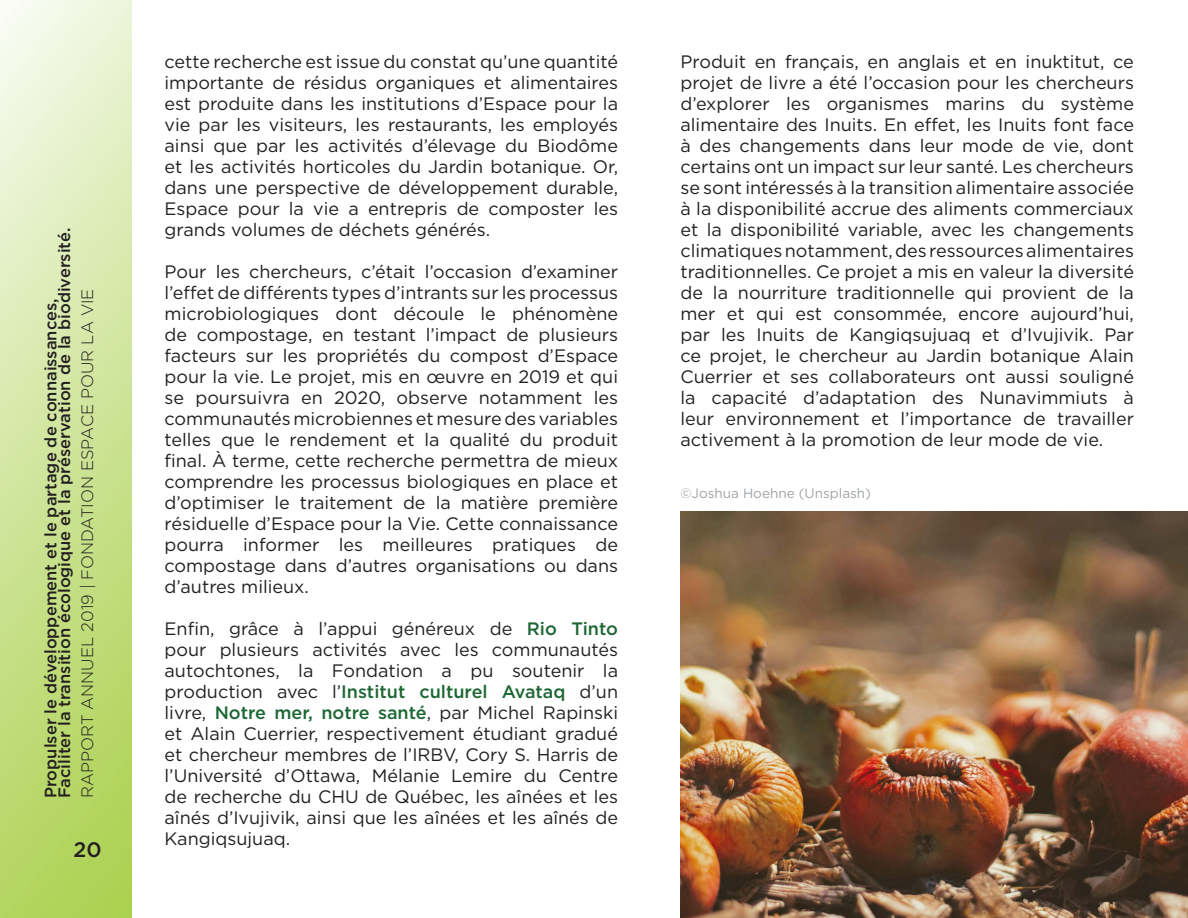
<style>
.page{position:relative;width:1188px;height:918px;background:#fff}
.page>*{position:absolute;margin:0;border:0;box-sizing:border-box;transform-origin:0 0}
.no_pages{font:500 21px "Gotham";color:#231f20}
.Texte{font:18px/21px "Gotham";color:#231f20;text-align:justify}
.t1{font:500 16.5px/13.5px "Gotham";color:#231f20}
.t2{font:300 16.5px "Gotham";color:#231f20}
.t3{font:13.5px "Gotham";color:#9fa3a6}
.s1{font-weight:500;color:#1d6734}
</style>
<div class="page">
<svg style="left:0;top:0;width:132px;height:918px;background:#cfe49b"></svg>
<img style="left:680px;top:512px;width:508px;height:406px">
<p class="t1" style="left:44px;top:798px;width:572px;rotate:-90deg">Propulser le développement et le partage de connaissances,<br>Faciliter la transition écologique et la préservation de la biodiversité.</p>
<p class="t2" style="left:77px;top:798px;width:511px;rotate:-90deg">RAPPORT ANNUEL 2019 | FONDATION ESPACE POUR LA VIE</p>
<p class="no_pages" style="left:74px;top:836px;width:30px">20</p>
<p class="Texte" style="left:165px;top:51px;width:455px">cette recherche est issue du constat qu’une quantité importante de résidus organiques et alimentaires est produite dans les institutions d’Espace pour la vie par les visiteurs, les restaurants, les employés ainsi que par les activités d’élevage du Biodôme et les activités horticoles du Jardin botanique. Or, dans une perspective de développement durable, Espace pour la vie a entrepris de composter les grands volumes de déchets générés.</p>
<p class="Texte" style="left:165px;top:261px;width:455px">Pour les chercheurs, c’était l’occasion d’examiner l’effet de différents types d’intrants sur les processus microbiologiques dont découle le phénomène de compostage, en testant l’impact de plusieurs facteurs sur les propriétés du compost d’Espace pour la vie. Le projet, mis en œuvre en 2019 et qui se poursuivra en 2020, observe notamment les communautés microbiennes et mesure des variables telles que le rendement et la qualité du produit final. À terme, cette recherche permettra de mieux comprendre les processus biologiques en place et d’optimiser le traitement de la matière première résiduelle d’Espace pour la Vie. Cette connaissance pourra informer les meilleures pratiques de compostage dans d’autres organisations ou dans d’autres milieux.</p>
<p class="Texte" style="left:165px;top:618px;width:455px">Enfin, grâce à l’appui généreux de <span class="s1">Rio Tinto </span>pour plusieurs activités avec les communautés autochtones, la Fondation a pu soutenir la production avec l’<span class="s1">Institut culturel Avataq</span> d’un livre, <span class="s1">Notre mer, notre santé</span>, par Michel Rapinski et Alain Cuerrier, respectivement étudiant gradué et chercheur membres de l’IRBV, Cory S. Harris de l’Université d’Ottawa, Mélanie Lemire du Centre de recherche du CHU de Québec, les aînées et les aînés d’Ivujivik, ainsi que les aînées et les aînés de Kangiqsujuaq.</p>
<p class="Texte" style="left:680px;top:51px;width:455px">Produit en français, en anglais et en inuktitut, ce projet de livre a été l’occasion pour les chercheurs d’explorer les organismes marins du système alimentaire des Inuits. En effet, les Inuits font face à des changements dans leur mode de vie, dont certains ont un impact sur leur santé. Les chercheurs se sont intéressés à la transition alimentaire associée à la disponibilité accrue des aliments commerciaux et la disponibilité variable, avec les changements climatiques notamment, des ressources alimentaires traditionnelles. Ce projet a mis en valeur la diversité de la nourriture traditionnelle qui provient de la mer et qui est consommée, encore aujourd’hui, par les Inuits de Kangiqsujuaq et d’Ivujivik. Par ce projet, le chercheur au Jardin botanique Alain Cuerrier et ses collaborateurs ont aussi souligné la capacité d’adaptation des Nunavimmiuts à leur environnement et l’importance de travailler activement à la promotion de leur mode de vie.</p>
<p class="t3" style="left:680px;top:485px;width:192px">©Joshua Hoehne (Unsplash)</p>
</div>
